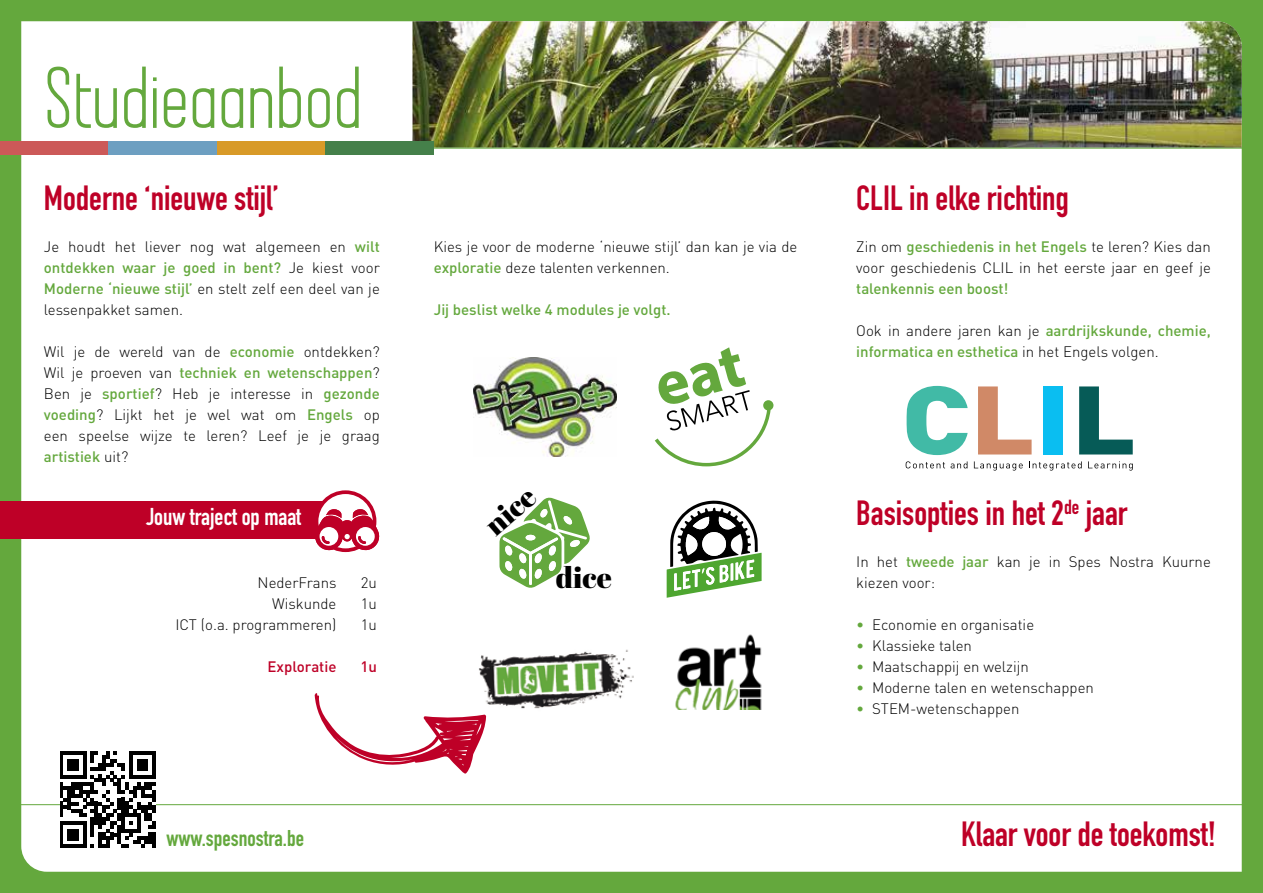
<style>
.page{position:relative;width:1263px;height:893px;background:#64a83d}
.page>*{position:absolute;margin:0;border:0;box-sizing:border-box;transform-origin:0 0}
.t1{font:73.8px "Another Flight";color:#64a83d}
.t2{font:700 34.5px "DIN Condensed";color:#be0027}
.t3{font:29.4px "Abril Fatface";color:#000}
.t4{font:700 24px "DIN Condensed";color:#fff}
.t5{font:700 22.5px "DIN Condensed";color:#64a83d}
.t6{font:300 15px/21px "DIN";color:#000}
.t7{font:500 15px/21px "DIN";color:#64a83d}
.t8{font:500 15px "DIN";color:#be0027}
.s1{font-weight:500;color:#64a83d}
.s2{font-weight:300;color:#000}
.s3{color:#64a83d}
</style>
<div class="page">
<div style="left:21px;top:21px;width:1221px;height:851px;background:#fff"></div>
<img style="left:473px;top:357px;width:144px;height:99px">
<svg style="left:655px;top:347px;width:118px;height:119px;background:#dde8d6"></svg>
<img style="left:674px;top:630px;width:95px;height:80px">
<img style="left:479px;top:641px;width:169px;height:79px">
<svg style="left:667px;top:501px;width:95px;height:97px;background:#9aad93"></svg>
<div style="left:0;top:502px;width:346px;height:37px;background:#be0027"></div>
<svg style="left:315px;top:693px;width:171px;height:81px;background:#f0c5ce"></svg>
<svg style="left:317px;top:492px;width:58px;height:58px"></svg>
<div style="left:315px;top:490px;width:61px;height:62px;border:4px solid #be0027;border-radius:50%"></div>
<svg style="left:315px;top:509px;width:65px;height:42px"></svg>
<svg style="left:906px;top:386px;width:62px;height:69px;background:#96d9ce"></svg>
<svg style="left:978px;top:386px;width:53px;height:68px;background:#e7c3b2"></svg>
<div style="left:1043px;top:386px;width:20px;height:68px;background:#0abef1"></div>
<svg style="left:1079px;top:386px;width:54px;height:68px;background:#83adab"></svg>
<svg style="left:906px;top:461px;width:61px;height:7px"></svg>
<svg style="left:974px;top:461px;width:49px;height:10px"></svg>
<svg style="left:1029px;top:461px;width:53px;height:10px"></svg>
<svg style="left:1088px;top:461px;width:45px;height:10px"></svg>
<img style="left:412px;top:21px;width:830px;height:127px">
<hr style="left:0;top:804px;width:1250px;height:1px;background:#64a83d">
<hr style="left:0;top:148px;width:1250px;height:1px;background:#64a83d">
<div style="left:0;top:141px;width:109px;height:14px;background:#cc5958"></div>
<div style="left:109px;top:141px;width:108px;height:14px;background:#6d9fc1"></div>
<div style="left:217px;top:141px;width:108px;height:14px;background:#d89a28"></div>
<div style="left:325px;top:141px;width:109px;height:14px;background:#45804a"></div>
<svg style="left:499px;top:497px;width:91px;height:91px"></svg>
<div style="left:61px;top:749px;width:95px;height:99px;background:#fff"></div>
<svg style="left:61px;top:751px;width:95px;height:97px"></svg>
<h1 class="t1" style="left:44px;top:52px;width:320px">Studieaanbod</h1>
<h2 class="t2" style="left:44px;top:175px;width:237px">Moderne ‘nieuwe stijl’</h2>
<h2 class="t2" style="left:856px;top:175px;width:214px">CLIL in elke richting</h2>
<p class="t6" style="left:44px;top:236px;width:337px;text-align:justify">Je houdt het liever nog wat algemeen en <span class="s1">wilt ontdekken waar je goed in bent?</span> Je kiest voor <span class="s1">Moderne ‘nieuwe stijl’</span> en stelt zelf een deel van je lessenpakket samen.</p>
<p class="t6" style="left:44px;top:341px;width:337px;text-align:justify">Wil je de wereld van de <span class="s1">economie</span> ontdekken?<br>Wil je proeven van <span class="s1">techniek en wetenschappen</span>?<br>Ben je <span class="s1">sportief</span>? Heb je interesse in <span class="s1">gezonde voeding</span>? Lijkt het je wel wat om <span class="s1">Engels</span> op een speelse wijze te leren? Leef je je graag <span class="s1">artistiek</span> uit?</p>
<h3 class="t4" style="left:146px;top:500px;width:156px">Jouw traject op maat</h3>
<p class="t6" style="left:258px;top:572px;width:80px">NederFrans</p>
<p class="t6" style="left:361px;top:572px;width:18px">2u</p>
<p class="t6" style="left:272px;top:593px;width:66px">Wiskunde</p>
<p class="t6" style="left:361px;top:593px;width:18px">1u</p>
<p class="t6" style="left:175px;top:614px;width:162px">ICT (o.a. programmeren)</p>
<p class="t6" style="left:361px;top:614px;width:18px">1u</p>
<p class="t8" style="left:268px;top:657px;width:70px">Exploratie</p>
<p class="t8" style="left:360px;top:657px;width:18px">1u</p>
<p class="t6" style="left:434px;top:236px;width:365px">Kies je voor de moderne ‘nieuwe stijl’ dan kan je via de <span class="s1">exploratie</span> deze talenten verkennen.</p>
<p class="t7" style="left:434px;top:299px;width:239px">Jij beslist welke 4 modules je volgt.</p>
<h3 class="t3" style="left:475px;top:514px;width:58px;rotate:-41deg">nice</h3>
<h3 class="t3" style="left:556px;top:557px;width:57px">dice</h3>
<p class="t6" style="left:856px;top:236px;width:356px">Zin om <span class="s1">geschiedenis in het Engels</span> te leren? Kies dan voor geschiedenis CLIL in het eerste jaar en geef je</p>
<p class="t7" style="left:856px;top:278px;width:154px">talenkennis een boost!</p>
<p class="t7" style="left:856px;top:320px;width:356px"><span class="s2">Ook in andere jaren kan je</span> aardrijkskunde, chemie, informatica en esthetica <span class="s2">in het Engels volgen.</span></p>
<h2 class="t2" style="left:856px;top:490px;width:273px">Basisopties in het 2<sup>de</sup> jaar</h2>
<p class="t6" style="left:856px;top:551px;width:356px">In het <span class="s1">tweede jaar</span> kan je in Spes Nostra Kuurne kiezen voor:</p>
<p class="t6" style="left:856px;top:614px;width:179px"><span class="s3">•</span> Economie en organisatie</p>
<p class="t6" style="left:856px;top:635px;width:117px"><span class="s3">•</span> Klassieke talen</p>
<p class="t6" style="left:856px;top:656px;width:174px"><span class="s3">•</span> Maatschappij en welzijn</p>
<p class="t6" style="left:856px;top:677px;width:239px"><span class="s3">•</span> Moderne talen en wetenschappen</p>
<p class="t6" style="left:856px;top:698px;width:165px"><span class="s3">•</span> STEM-wetenschappen</p>
<h3 class="t5" style="left:166px;top:823px;width:139px">www.spesnostra.be</h3>
<h2 class="t2" style="left:961px;top:811px;width:256px">Klaar voor de toekomst!</h2>
</div>
